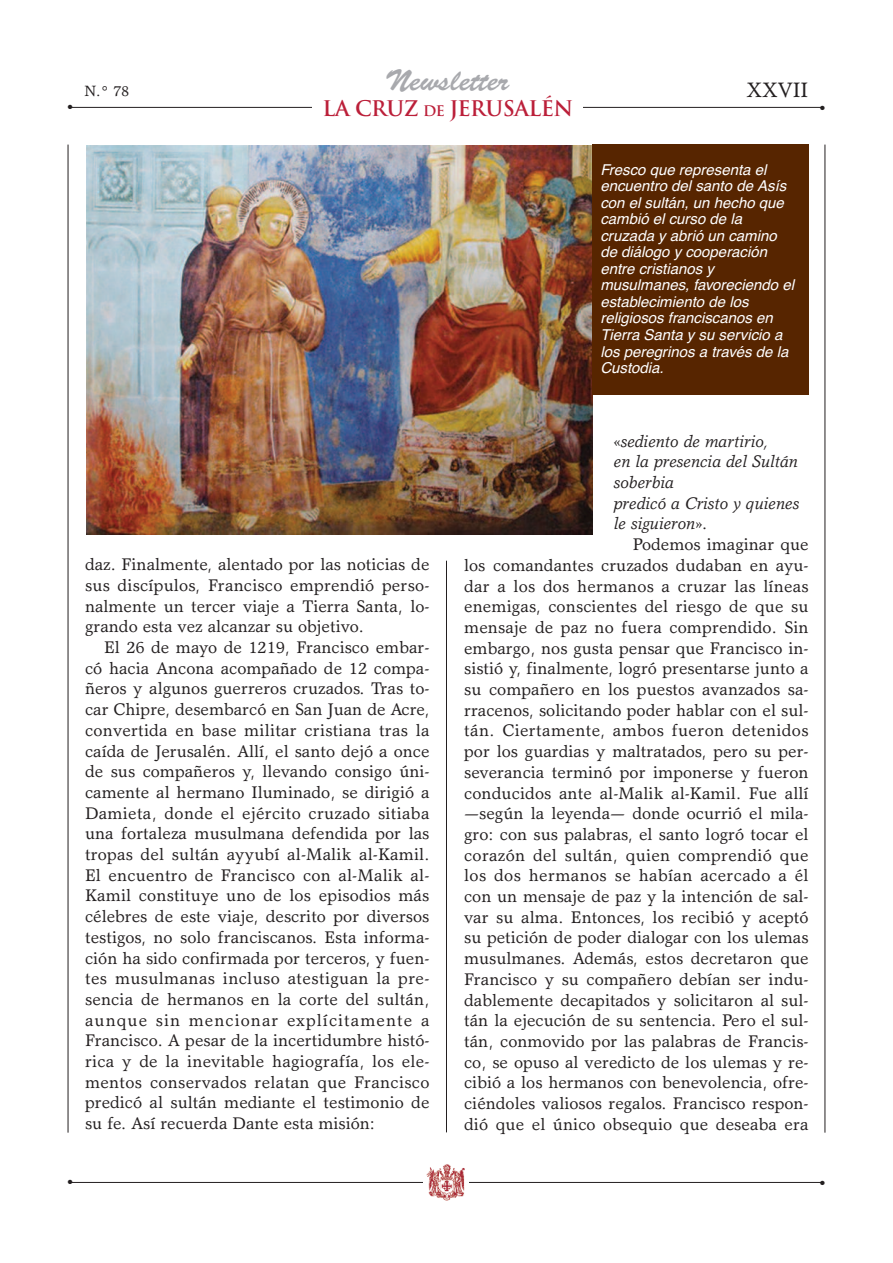
<style>
.page{position:relative;width:893px;height:1263px;background:#fff}
.page>*{position:absolute;margin:0;border:0;box-sizing:border-box;transform-origin:0 0}
.t1{font:30px "Brush Script";color:#a8a9ad}
.t2{font:700 21px "Trajan";letter-spacing:-.025em;color:#bb1f39}
.t3{font:21px "Garth Graphic";color:#231f20}
.t4{font:16.95px/20.7px "Garth Graphic";color:#231f20;text-align:justify}
.t5{font:italic 16.95px/20.7px "Garth Graphic";color:#231f20}
.t6{font:italic 15px/16.5px "Helvetica";color:#fff}
.t7{font:15px "Garth Graphic";color:#231f20}
.t8{font:6px "Zapf Dingbats";color:#231f20}
.s1{font-size:14.25px}
.s2{font-style:normal}
</style>
<div class="page">
<hr style="left:68px;top:145px;width:1px;height:987px;background:#231f20">
<hr style="left:825px;top:145px;width:1px;height:987px;background:#231f20">
<hr style="left:69px;top:1182px;width:754px;height:1px;background:#231f20">
<div style="left:424px;top:1163px;width:45px;height:41px;background:#fff"></div>
<img style="left:426px;top:1164px;width:39px;height:37px">
<hr style="left:446px;top:561px;width:1px;height:571px;background:#231f20">
<img style="left:86px;top:145px;width:507px;height:389px">
<div style="left:592px;top:145px;width:216px;height:250px;background:#572500"></div>
<hr style="left:69px;top:107px;width:754px;height:1px;background:#231f20">
<div style="left:313px;top:100px;width:270px;height:22px;background:#fff"></div>
<h1 class="t1" style="left:385px;top:69px;width:125px">Newsletter</h1>
<p class="t2" style="left:323px;top:97px;width:252px">LA CRuz <span class="s1">DE</span> JERUSALÉN</p>
<p class="t3" style="left:747px;top:81px;width:63px">XXVII</p>
<p class="t7" style="left:84px;top:85px;width:46px">N.° 78</p>
<p class="t8" style="left:68px;top:104px;width:6px">●</p>
<p class="t8" style="left:820px;top:104px;width:6px">●</p>
<p class="t4" style="left:85px;top:556px;width:346px">daz. Finalmente, alentado por las noticias de sus discípulos, Francisco emprendió perso&shy;nalmente un tercer viaje a Tierra Santa, lo&shy;grando esta vez alcanzar su objetivo.</p>
<p class="t4" style="left:85px;top:638px;width:346px;text-indent:19px">El 26 de mayo de 1219, Francisco embar&shy;có hacia Ancona acompañado de 12 compa&shy;ñeros y algunos guerreros cruzados. Tras to&shy;car Chipre, desembarcó en San Juan de Acre, convertida en base militar cristiana tras la caída de Jerusalén. Allí, el santo dejó a once de sus compañeros y, llevando consigo úni&shy;camente al hermano Iluminado, se dirigió a Damieta, donde el ejército cruzado sitiaba una fortaleza musulmana defendida por las tropas del sultán ayyubí al-Malik al-Kamil.<br>El encuentro de Francisco con al-Malik al-Kamil constituye uno de los episodios más célebres de este viaje, descrito por diversos testigos, no solo franciscanos. Esta informa&shy;ción ha sido confirmada por terceros, y fuen&shy;tes musulmanas incluso atestiguan la pre&shy;sencia de hermanos en la corte del sultán, aunque sin mencionar explícitamente a Francisco. A pesar de la incertidumbre histó&shy;rica y de la inevitable hagiografía, los ele&shy;mentos conservados relatan que Francisco predicó al sultán mediante el testimonio de su fe. Así recuerda Dante esta misión:</p>
<p class="t6" style="left:600px;top:162px;width:195px">Fresco que representa el encuentro del santo de Asís con el sultán, un hecho que cambió el curso de la cruzada y abrió un camino de diálogo y cooperación entre cristianos y musulmanes, favoreciendo el establecimiento de los religiosos franciscanos en<br>Tierra Santa y su servicio a los peregrinos a través de la<br>Custodia.</p>
<p class="t5" style="left:614px;top:432px;width:187px">«sediento de martirio,<br>en la presencia del Sultán soberbia<br>predicó a Cristo y quienes le siguieron»<span class="s2">.</span></p>
<p class="t4" style="left:464px;top:536px;width:346px;text-indent:169px">Podemos imaginar que los comandantes cruzados dudaban en ayu&shy;dar a los dos hermanos a cruzar las líneas enemigas, conscientes del riesgo de que su mensaje de paz no fuera comprendido. Sin embargo, nos gusta pensar que Francisco in&shy;sistió y, finalmente, logró presentarse junto a su compañero en los puestos avanzados sa&shy;rracenos, solicitando poder hablar con el sul&shy;tán. Ciertamente, ambos fueron detenidos por los guardias y maltratados, pero su per&shy;severancia terminó por imponerse y fueron conducidos ante al-Malik al-Kamil. Fue allí —según la leyenda— donde ocurrió el mila&shy;gro: con sus palabras, el santo logró tocar el corazón del sultán, quien comprendió que los dos hermanos se habían acercado a él con un mensaje de paz y la intención de sal&shy;var su alma. Entonces, los recibió y aceptó su petición de poder dialogar con los ulemas musulmanes. Además, estos decretaron que Francisco y su compañero debían ser indu&shy;dablemente decapitados y solicitaron al sul&shy;tán la ejecución de su sentencia. Pero el sul&shy;tán, conmovido por las palabras de Francis&shy;co, se opuso al veredicto de los ulemas y re&shy;cibió a los hermanos con benevolencia, ofre&shy;ciéndoles valiosos regalos. Francisco respon&shy;dió que el único obsequio que deseaba era</p>
<p class="t8" style="left:68px;top:1179px;width:6px">●</p>
<p class="t8" style="left:820px;top:1179px;width:6px">●</p>
</div>
